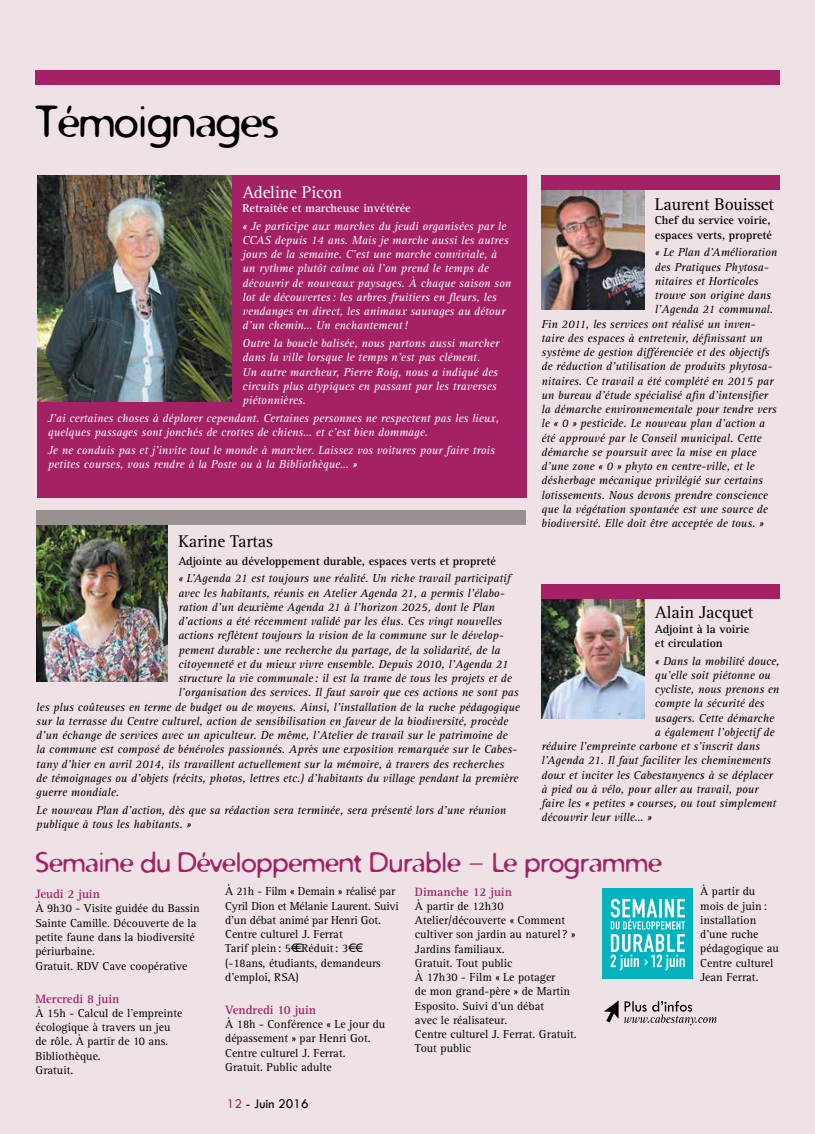
<style>
.page{position:relative;width:815px;height:1134px;background:#efe2e6}
.page>*{position:absolute;margin:0;border:0;box-sizing:border-box;transform-origin:0 0}
.t1{font:43.75px "Distro";color:#000}
.t2{font:27.5px "Distro";letter-spacing:.01em;color:#a42166}
.t3{font:17.5px "Rotis Serif";letter-spacing:-.01em;color:#000}
.t4{font:17.5px "Rotis Serif";letter-spacing:-.01em;color:#fff}
.t5{font:13.75px "Tw Cen";color:#000}
.t6{font:700 12.5px "Rotis Serif AT";color:#a42166}
.t7{font:italic 11.88px/14.2px "Rotis Serif AT";color:#000}
.t8{font:italic 11.88px/14.2px "Rotis Serif AT";color:#fff}
.t9{font:11.88px/14.2px "Rotis Serif";color:#000}
.t10{font:700 11.88px/14.2px "Rotis Serif AT";color:#000}
.t11{font:700 11.88px "Rotis Serif AT";color:#fff}
.s1{color:#a42166}
</style>
<div class="page">
<div style="left:35px;top:71px;width:745px;height:14px;background:#a42166"></div>
<div style="left:37px;top:175px;width:489px;height:323px;background:#a42166"></div>
<img style="left:37px;top:175px;width:195px;height:226px">
<img style="left:36px;top:524px;width:132px;height:158px">
<div style="left:36px;top:510px;width:490px;height:14px;background:#989190"></div>
<img style="left:541px;top:599px;width:103px;height:120px">
<div style="left:541px;top:585px;width:239px;height:14px;background:#a42166"></div>
<img style="left:541px;top:190px;width:103px;height:119px">
<div style="left:541px;top:175px;width:239px;height:15px;background:#a42166"></div>
<svg style="left:604px;top:1000px;width:113px;height:25px"></svg>
<div style="left:602px;top:888px;width:91px;height:90px;background:#00b3bd"></div>
<svg style="left:611px;top:899px;width:74px;height:71px"></svg>
<h1 class="t1" style="left:35px;top:94px;width:245px">Témoignages</h1>
<h3 class="t4" style="left:243px;top:182px;width:101px">Adeline Picon</h3>
<p class="t11" style="left:243px;top:201px;width:170px">Retraitée et marcheuse invétérée</p>
<p class="t8" style="left:243px;top:219px;width:270px">« Je participe aux marches du jeudi organisées par le CCAS depuis 14 ans. Mais je marche aussi les autres jours de la semaine. C’est une marche conviviale, à un rythme plutôt calme où l’on prend le temps de découvrir de nouveaux paysages. À chaque saison son lot de découvertes : les arbres fruitiers en fleurs, les vendanges en direct, les animaux sauvages au détour d’un chemin… Un enchantement!</p>
<p class="t8" style="left:243px;top:337px;width:258px">Outre la boucle balisée, nous partons aussi marcher dans la ville lorsque le temps n’est pas clément.<br>Un autre marcheur, Pierre Roig, nous a indiqué des circuits plus atypiques en passant par les traverses piétonnières.</p>
<p class="t8" style="left:48px;top:411px;width:453px">J’ai certaines choses à déplorer cependant. Certaines personnes ne respectent pas les lieux, quelques passages sont jonchés de crottes de chiens… et c’est bien dommage.</p>
<p class="t8" style="left:48px;top:443px;width:449px">Je ne conduis pas et j’invite tout le monde à marcher. Laissez vos voitures pour faire trois petites courses, vous rendre à la Poste ou à la Bibliothèque… »</p>
<h3 class="t3" style="left:178px;top:531px;width:96px">Karine Tartas</h3>
<p class="t10" style="left:178px;top:554px;width:319px">Adjointe au développement durable, espaces verts et propreté</p>
<p class="t7" style="left:178px;top:572px;width:334px">« L’Agenda 21 est toujours une réalité. Un riche travail participatif</p>
<p class="t7" style="left:178px;top:586px;width:328px">avec les habitants, réunis en Atelier Agenda 21, a permis l'élabo-</p>
<p class="t7" style="left:178px;top:600px;width:318px">ration d'un deuxième Agenda 21 à l’horizon 2025, dont le Plan</p>
<p class="t7" style="left:178px;top:614px;width:325px">d'actions a été récemment validé par les élus. Ces vingt nouvelles</p>
<p class="t7" style="left:178px;top:629px;width:327px">actions reflètent toujours la vision de la commune sur le dévelop-</p>
<p class="t7" style="left:178px;top:643px;width:323px">pement durable : une recherche du partage, de la solidarité, de la</p>
<p class="t7" style="left:178px;top:657px;width:332px">citoyenneté et du mieux vivre ensemble. Depuis 2010, l'Agenda 21</p>
<p class="t7" style="left:178px;top:671px;width:335px">structure la vie communale : il est la trame de tous les projets et de</p>
<p class="t7" style="left:178px;top:686px;width:342px">l'organisation des services. Il faut savoir que ces actions ne sont pas</p>
<p class="t7" style="left:36px;top:700px;width:485px">les plus coûteuses en terme de budget ou de moyens. Ainsi, l'installation de la ruche pédagogique</p>
<p class="t7" style="left:36px;top:714px;width:473px">sur la terrasse du Centre culturel, action de sensibilisation en faveur de la biodiversité, procède</p>
<p class="t7" style="left:36px;top:728px;width:473px">d'un échange de services avec un apiculteur. De même, l'Atelier de travail sur le patrimoine de</p>
<p class="t7" style="left:36px;top:743px;width:482px">la commune est composé de bénévoles passionnés. Après une exposition remarquée sur le Cabes-</p>
<p class="t7" style="left:36px;top:757px;width:469px">tany d'hier en avril 2014, ils travaillent actuellement sur la mémoire, à travers des recherches</p>
<p class="t7" style="left:36px;top:771px;width:484px">de témoignages ou d'objets (récits, photos, lettres etc.) d'habitants du village pendant la première</p>
<p class="t7" style="left:36px;top:785px;width:84px">guerre mondiale.</p>
<p class="t7" style="left:36px;top:803px;width:471px">Le nouveau Plan d'action, dès que sa rédaction sera terminée, sera présenté lors d'une réunion publique à tous les habitants. »</p>
<h3 class="t3" style="left:655px;top:194px;width:121px">Laurent Bouisset</h3>
<p class="t10" style="left:655px;top:214px;width:119px">Chef du service voirie, espaces verts, propreté</p>
<p class="t7" style="left:655px;top:246px;width:124px">« Le Plan d’Amélioration</p>
<p class="t7" style="left:655px;top:260px;width:115px">des Pratiques Phytosa-</p>
<p class="t7" style="left:655px;top:274px;width:105px">nitaires et Horticoles</p>
<p class="t7" style="left:655px;top:288px;width:118px">trouve son origine dans</p>
<p class="t7" style="left:655px;top:303px;width:120px">l'Agenda 21 communal.</p>
<p class="t7" style="left:541px;top:317px;width:215px">Fin 2011, les services ont réalisé un inven-</p>
<p class="t7" style="left:541px;top:331px;width:222px">taire des espaces à entretenir, définissant un</p>
<p class="t7" style="left:541px;top:345px;width:230px">système de gestion différenciée et des objectifs</p>
<p class="t7" style="left:541px;top:360px;width:232px">de réduction d’utilisation de produits phytosa-</p>
<p class="t7" style="left:541px;top:374px;width:234px">nitaires. Ce travail a été complété en 2015 par</p>
<p class="t7" style="left:541px;top:388px;width:228px">un bureau d'étude spécialisé afin d'intensifier</p>
<p class="t7" style="left:541px;top:402px;width:237px">la démarche environnementale pour tendre vers</p>
<p class="t7" style="left:541px;top:417px;width:225px">le « 0 » pesticide. Le nouveau plan d'action a</p>
<p class="t7" style="left:541px;top:431px;width:222px">été approuvé par le Conseil municipal. Cette</p>
<p class="t7" style="left:541px;top:445px;width:217px">démarche se poursuit avec la mise en place</p>
<p class="t7" style="left:541px;top:459px;width:215px">d'une zone « 0 » phyto en centre-ville, et le</p>
<p class="t7" style="left:541px;top:474px;width:223px">désherbage mécanique privilégié sur certains</p>
<p class="t7" style="left:541px;top:488px;width:228px">lotissements. Nous devons prendre conscience</p>
<p class="t7" style="left:541px;top:502px;width:228px">que la végétation spontanée est une source de</p>
<p class="t7" style="left:541px;top:516px;width:224px">biodiversité. Elle doit être acceptée de tous. »</p>
<h3 class="t3" style="left:655px;top:603px;width:100px">Alain Jacquet</h3>
<p class="t10" style="left:655px;top:622px;width:96px">Adjoint à la voirie et circulation</p>
<p class="t7" style="left:655px;top:654px;width:126px">« Dans la mobilité douce,</p>
<p class="t7" style="left:655px;top:668px;width:117px">qu’elle soit piétonne ou</p>
<p class="t7" style="left:655px;top:682px;width:126px">cycliste, nous prenons en</p>
<p class="t7" style="left:655px;top:697px;width:111px">compte la sécurité des</p>
<p class="t7" style="left:655px;top:711px;width:121px">usagers. Cette démarche</p>
<p class="t7" style="left:655px;top:725px;width:121px">a également l’objectif de</p>
<p class="t7" style="left:541px;top:739px;width:220px">réduire l’empreinte carbone et s’inscrit dans</p>
<p class="t7" style="left:541px;top:754px;width:231px">l’Agenda 21. Il faut faciliter les cheminements</p>
<p class="t7" style="left:541px;top:768px;width:233px">doux et inciter les Cabestanyencs à se déplacer</p>
<p class="t7" style="left:541px;top:782px;width:219px">à pied ou à vélo, pour aller au travail, pour</p>
<p class="t7" style="left:541px;top:796px;width:236px">faire les « petites » courses, ou tout simplement</p>
<p class="t7" style="left:541px;top:811px;width:111px">découvrir leur ville… »</p>
<h2 class="t2" style="left:35px;top:845px;width:628px">Semaine du Développement Durable – Le programme</h2>
<p class="t6" style="left:35px;top:887px;width:66px">Jeudi 2 juin</p>
<p class="t9" style="left:35px;top:902px;width:166px">À 9h30 - Visite guidée du Bassin<br>Sainte Camille. Découverte de la petite faune dans la biodiversité périurbaine.<br>Gratuit. RDV Cave coopérative</p>
<p class="t6" style="left:35px;top:991px;width:85px">Mercredi 8 juin</p>
<p class="t9" style="left:35px;top:1006px;width:149px">À 15h - Calcul de l’empreinte écologique à travers un jeu de rôle. À partir de 10 ans.<br>Bibliothèque.<br>Gratuit.</p>
<p class="t9" style="left:225px;top:885px;width:175px">À 21h - Film « Demain » réalisé par<br>Cyril Dion et Mélanie Laurent. Suivi d’un débat animé par Henri Got.<br>Centre culturel J. Ferrat<br>Tarif plein: 5€€ Réduit: 3€ € (-18ans, étudiants, demandeurs d’emploi, RSA)</p>
<p class="t6" style="left:225px;top:1002px;width:92px">Vendredi 10 juin</p>
<p class="t9" style="left:225px;top:1017px;width:162px">À 18h - Conférence « Le jour du dépassement » par Henri Got.<br>Centre culturel J. Ferrat.<br>Gratuit. Public adulte</p>
<p class="t5" style="left:227px;top:1095px;width:83px"><span class="s1">12</span> - Juin 2016</p>
<p class="t6" style="left:415px;top:884px;width:98px">Dimanche 12 juin</p>
<p class="t9" style="left:415px;top:899px;width:163px">À partir de 12h30<br>Atelier/découverte « Comment cultiver son jardin au naturel ? »<br>Jardins familiaux.<br>Gratuit. Tout public<br>À 17h30 - Film « Le potager<br>de mon grand-père » de Martin<br>Esposito. Suivi d’un débat<br>avec le réalisateur.<br>Centre culturel J. Ferrat. Gratuit.<br>Tout public</p>
<p class="t9" style="left:700px;top:885px;width:80px">À partir du mois de juin: installation d’une ruche pédagogique au<br>Centre culturel<br>Jean Ferrat.</p>
</div>
